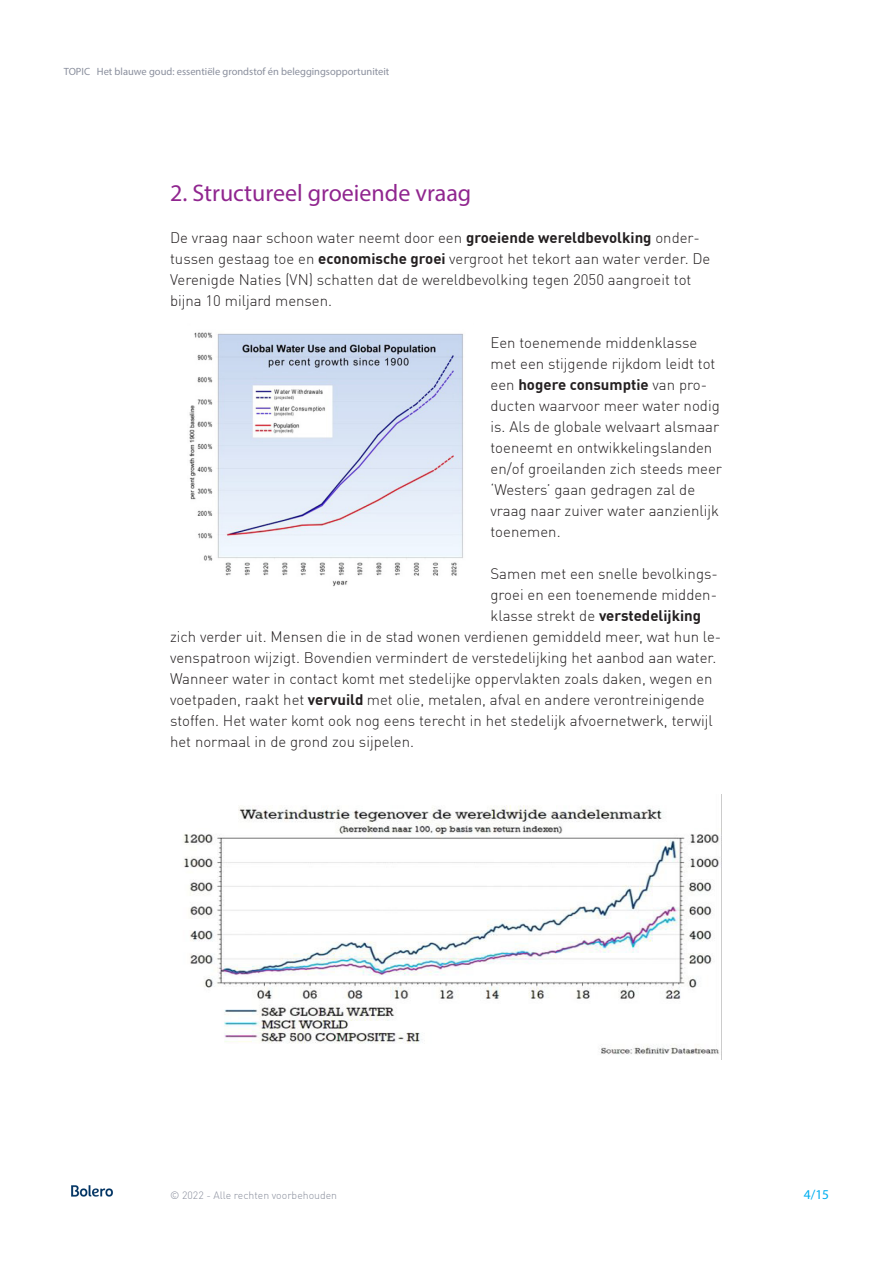
<style>
.page{position:relative;width:893px;height:1263px;background:#fff}
.page>*{position:absolute;margin:0;border:0;box-sizing:border-box;transform-origin:0 0}
.Bodytekst-DIN-10pt{font:24px "Myriad Pro";color:#90268f}
.Bodytekst-DIN-10pt-2{font:300 15px/21px "DIN Offc";color:#231f20}
.Bodytekst-DIN-10pt-3{font:700 15px "DIN Offc";color:#231f20}
.t1{font:13.5px "Myriad Pro";color:#00aeef}
.t2{font:10.5px "Myriad Pro";color:#8a8f9d}
.t3{font:300 10.5px "DIN Offc";color:#8a8f9d}
.s1{font-weight:700}
.s2{font-weight:300}
</style>
<div class="page">
<img style="left:189px;top:332px;width:275px;height:255px">
<img style="left:71px;top:1185px;width:42px;height:12px">
<img style="left:183px;top:794px;width:539px;height:266px">
<p class="t2" style="left:64px;top:65px;width:327px">TOPIC Het blauwe goud: essentiële grondstof én beleggingsopportuniteit</p>
<p class="Bodytekst-DIN-10pt" style="left:170px;top:178px;width:303px">2. Structureel groeiende vraag</p>
<p class="Bodytekst-DIN-10pt-2" style="left:170px;top:227px;width:542px">De vraag naar schoon water neemt door een <span class="s1">groeiende wereldbevolking</span> onder&shy;tussen gestaag toe en <span class="s1">economische groei</span> vergroot het tekort aan water verder. De Verenigde Naties (VN) schatten dat de wereldbevolking tegen 2050 aangroeit tot bijna 10 miljard mensen.</p>
<p class="Bodytekst-DIN-10pt-2" style="left:490px;top:332px;width:233px">Een toenemende middenklasse met een stijgende rijkdom leidt tot een <span class="s1">hogere consumptie</span> van pro&shy;ducten waarvoor meer water nodig is. Als de globale welvaart alsmaar toeneemt en ontwikkelingslanden en/of groeilanden zich steeds meer ‘Westers’ gaan gedragen zal de vraag naar zuiver water aanzienlijk toenemen.</p>
<p class="Bodytekst-DIN-10pt-2" style="left:490px;top:563px;width:229px">Samen met een snelle bevolkings-</p>
<p class="Bodytekst-DIN-10pt-2" style="left:490px;top:584px;width:228px">groei en een toenemende midden-</p>
<p class="Bodytekst-DIN-10pt-3" style="left:490px;top:606px;width:212px"><span class="s2">klasse strekt de</span> verstedelijking</p>
<p class="Bodytekst-DIN-10pt-2" style="left:170px;top:626px;width:553px">zich verder uit. Mensen die in de stad wonen verdienen gemiddeld meer, wat hun le-</p>
<p class="Bodytekst-DIN-10pt-2" style="left:170px;top:647px;width:548px">venspatroon wijzigt. Bovendien vermindert de verstedelijking het aanbod aan water.</p>
<p class="Bodytekst-DIN-10pt-2" style="left:170px;top:668px;width:544px">Wanneer water in contact komt met stedelijke oppervlakten zoals daken, wegen en</p>
<p class="Bodytekst-DIN-10pt-2" style="left:170px;top:689px;width:536px">voetpaden, raakt het <span class="s1">vervuild</span> met olie, metalen, afval en andere verontreinigende</p>
<p class="Bodytekst-DIN-10pt-2" style="left:170px;top:710px;width:544px">stoffen. Het water komt ook nog eens terecht in het stedelijk afvoernetwerk, terwijl</p>
<p class="Bodytekst-DIN-10pt-2" style="left:170px;top:731px;width:245px">het normaal in de grond zou sijpelen.</p>
<p class="t3" style="left:170px;top:1189px;width:169px">© 2022 - Alle rechten voorbehouden</p>
<p class="t1" style="left:804px;top:1186px;width:27px">4/15</p>
</div>
